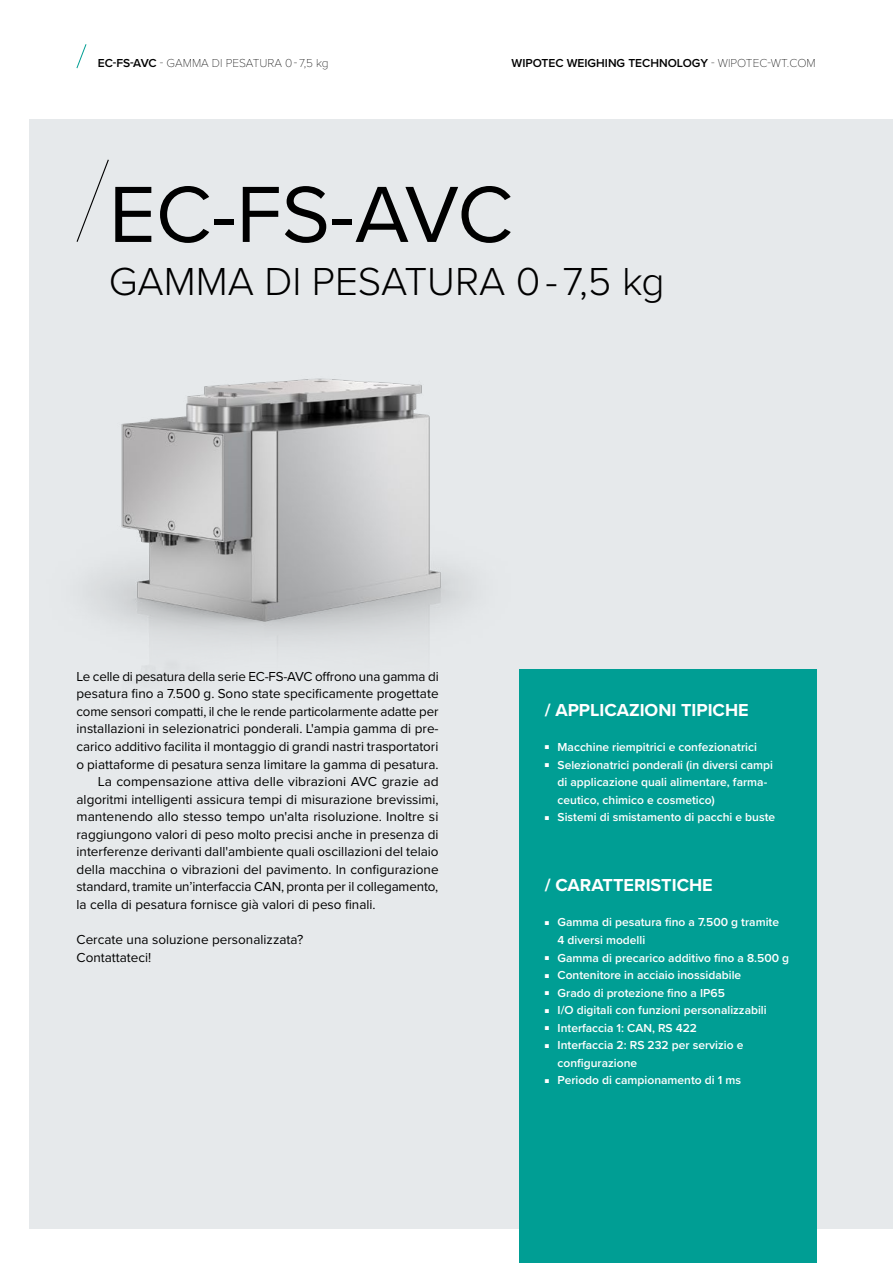
<style>
.page{position:relative;width:893px;height:1263px;background:#fff}
.page>*{position:absolute;margin:0;border:0;box-sizing:border-box;transform-origin:0 0}
.t1{font:82.5px "Proxima Nova";letter-spacing:-.01em;color:#000}
.t2{font:300 40.5px "Proxima Nova";color:#000}
.t3{font:700 18px "Proxima Nova";color:#fff}
.t4{font:13.5px/17.5px "Proxima Nova";color:#000}
.t5{font:600 12px/17.5px "Proxima Nova";color:#fff}
.t6{font:600 12px "Proxima Nova";color:#000}
.t7{font:100 12px "Proxima Nova T";color:#000}
.s1{font-family:"Proxima Nova";font-weight:600}
.s2{font-family:"Proxima Nova T";font-weight:100}
.s3{font-weight:300;font-size:6.75px}
</style>
<div class="page">
<div style="left:29px;top:119px;width:864px;height:1110px;background:#e6e9eb"></div>
<img style="left:91px;top:378px;width:377px;height:289px">
<svg style="left:76px;top:159px;width:33px;height:83px"></svg>
<div style="left:519px;top:669px;width:297px;height:594px;background:#009e94"></div>
<svg style="left:76px;top:44px;width:11px;height:25px"></svg>
<p class="t7" style="left:98px;top:55px;width:232px"><span class="s1">EC-FS-AVC</span> - GAMMA DI PESATURA 0 - 7,5 kg</p>
<p class="t6" style="left:511px;top:55px;width:306px">WIPOTEC WEIGHING TECHNOLOGY <span class="s2">- WIPOTEC-WT.COM</span></p>
<h1 class="t1" style="left:109px;top:153px;width:406px">EC-FS-AVC</h1>
<h2 class="t2" style="left:109px;top:251px;width:557px">GAMMA DI PESATURA 0 - 7,5 kg</h2>
<p class="t4" style="left:77px;top:667px;width:364px">Le celle di pesatura della serie EC-FS-AVC offrono una gamma di</p>
<p class="t4" style="left:77px;top:684px;width:364px">pesatura fino a 7.500 g. Sono state specificamente progettate</p>
<p class="t4" style="left:77px;top:702px;width:364px">come sensori compatti, il che le rende particolarmente adatte per</p>
<p class="t4" style="left:77px;top:719px;width:364px">installazioni in selezionatrici ponderali. L'ampia gamma di pre-</p>
<p class="t4" style="left:77px;top:737px;width:363px">carico additivo facilita il montaggio di grandi nastri trasportatori</p>
<p class="t4" style="left:77px;top:755px;width:364px">o piattaforme di pesatura senza limitare la gamma di pesatura.</p>
<p class="t4" style="left:98px;top:772px;width:342px">La compensazione attiva delle vibrazioni AVC grazie ad</p>
<p class="t4" style="left:77px;top:790px;width:364px">algoritmi intelligenti assicura tempi di misurazione brevissimi,</p>
<p class="t4" style="left:77px;top:807px;width:363px">mantenendo allo stesso tempo un'alta risoluzione. Inoltre si</p>
<p class="t4" style="left:77px;top:825px;width:364px">raggiungono valori di peso molto precisi anche in presenza di</p>
<p class="t4" style="left:77px;top:842px;width:364px">interferenze derivanti dall'ambiente quali oscillazioni del telaio</p>
<p class="t4" style="left:77px;top:860px;width:364px">della macchina o vibrazioni del pavimento. In configurazione</p>
<p class="t4" style="left:77px;top:877px;width:363px">standard, tramite un’interfaccia CAN, pronta per il collegamento,</p>
<p class="t4" style="left:77px;top:895px;width:301px">la cella di pesatura fornisce già valori di peso finali.</p>
<p class="t4" style="left:77px;top:930px;width:228px">Cercate una soluzione personalizzata?<br>Contattateci!</p>
<h3 class="t3" style="left:545px;top:696px;width:205px">/ APPLICAZIONI TIPICHE</h3>
<p class="t5" style="left:545px;top:738px;width:214px"><span class="s3">■</span> Macchine riempitrici e confezionatrici</p>
<p class="t5" style="left:558px;top:755px;width:217px;text-indent:-13px"><span class="s3">■</span> Selezionatrici ponderali (in diversi campi di applicazione quali alimentare, farma&shy;ceutico, chimico e cosmetico)</p>
<p class="t5" style="left:545px;top:808px;width:232px"><span class="s3">■</span> Sistemi di smistamento di pacchi e buste</p>
<h3 class="t3" style="left:545px;top:872px;width:169px">/ CARATTERISTICHE</h3>
<p class="t5" style="left:558px;top:913px;width:223px;text-indent:-13px"><span class="s3">■</span> Gamma di pesatura fino a 7.500 g tramite<br>4 diversi modelli</p>
<p class="t5" style="left:545px;top:948px;width:246px"><span class="s3">■</span> Gamma di precarico additivo fino a 8.500 g</p>
<p class="t5" style="left:545px;top:966px;width:198px"><span class="s3">■</span> Contenitore in acciaio inossidabile</p>
<p class="t5" style="left:545px;top:983px;width:182px"><span class="s3">■</span> Grado di protezione fino a IP65</p>
<p class="t5" style="left:545px;top:1001px;width:223px"><span class="s3">■</span> I/O digitali con funzioni personalizzabili</p>
<p class="t5" style="left:545px;top:1019px;width:154px"><span class="s3">■</span> Interfaccia 1: CAN, RS 422</p>
<p class="t5" style="left:558px;top:1036px;width:187px;text-indent:-13px"><span class="s3">■</span> Interfaccia 2: RS 232 per servizio e configurazione</p>
<p class="t5" style="left:545px;top:1071px;width:198px"><span class="s3">■</span> Periodo di campionamento di 1 ms</p>
</div>
